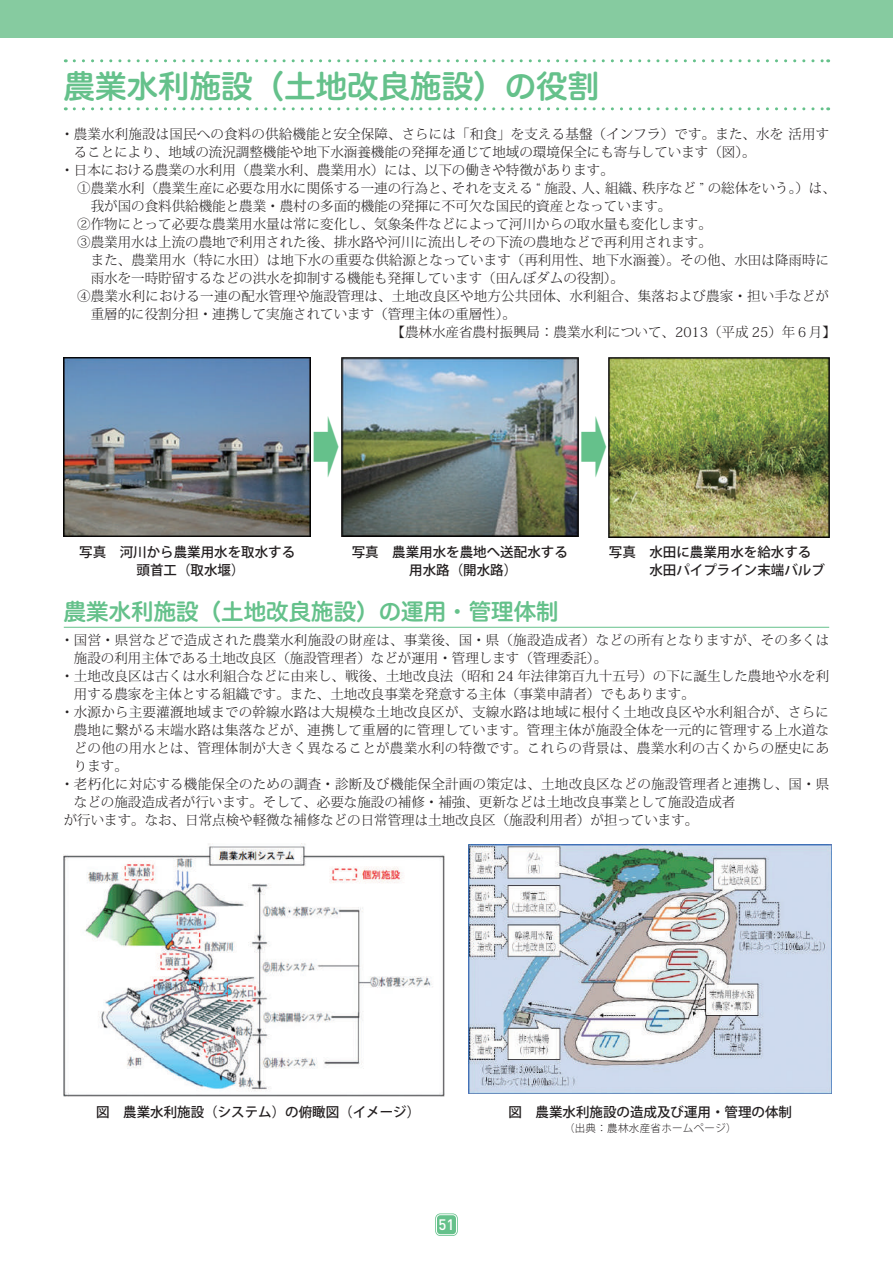
<style>
.page{position:relative;width:893px;height:1263px;background:#fff}
.page>*{position:absolute;margin:0;border:0;box-sizing:border-box;transform-origin:0 0}
.t1{font:500 90px "Koz Go Pr 6 N";color:#65c18b;scale:.3 1}
.t2{font:31.5px "Hira Maru Std W6";color:#65c18b}
.t3{font:22.5px "Hira Maru Std W6";color:#65c18b}
.t4{font:500 15px "DIN Pro";color:#fff}
.t5{font:300 13.5px "Koz Min Pr 6 N";color:#231f20}
.t6{font:300 13.5px "Koz Min Pr 6 N";letter-spacing:.02em;color:#231f20}
.t7{font:500 13.5px/18px "Koz Go Pr 6 N";color:#231f20;text-align:center}
.t8{font:300 10.5px "Koz Go Pr 6 N";letter-spacing:.03em;color:#231f20}
</style>
<div class="page">
<div style="left:0;top:0;width:893px;height:37px;background:#86cba0"></div>
<svg style="left:74px;top:107px;width:755px;height:3px"></svg>
<svg style="left:74px;top:59px;width:755px;height:3px"></svg>
<img style="left:609px;top:357px;width:220px;height:180px">
<img style="left:64px;top:357px;width:247px;height:180px">
<img style="left:341px;top:357px;width:237px;height:180px">
<hr style="left:64px;top:627px;width:765px;height:1px;background:#65c18b">
<img style="left:469px;top:844px;width:362px;height:249px">
<img style="left:64px;top:843px;width:380px;height:253px">
<div style="left:435px;top:1213px;width:23px;height:23px;border:2px solid #65c18b;border-radius:4px"></div>
<div style="left:436px;top:1215px;width:20px;height:20px;background:#65c18b;border-radius:4px"></div>
<div style="left:436px;top:1214px;width:21px;height:21px;border:1px solid #fff;border-radius:4px"></div>
<h2 class="t2" style="left:64px;top:62px;width:537px">農業水利施設（土地改良施設）の役割</h2>
<p class="t5" style="left:60px;top:126px;width:770px">・農業水利施設は国民への食料の供給機能と安全保障、さらには「和食」を支える基盤（インフラ）です。また、水を 活用す</p>
<p class="t5" style="left:74px;top:144px;width:683px">ることにより、地域の流況調整機能や地下水涵養機能の発揮を通じて地域の環境保全にも寄与しています（図）。</p>
<p class="t5" style="left:60px;top:162px;width:555px">・日本における農業の水利用（農業水利、農業用水）には、以下の働きや特徴があります。</p>
<p class="t5" style="left:64px;top:180px;width:774px">　①農業水利（農業生産に必要な用水に関係する一連の行為と、それを支える “ 施設、人、組織、秩序など ” の総体をいう。）は、</p>
<p class="t5" style="left:91px;top:198px;width:582px">我が国の食料供給機能と農業・農村の多面的機能の発揮に不可欠な国民的資産となっています。</p>
<p class="t5" style="left:64px;top:216px;width:650px">　②作物にとって必要な農業用水量は常に変化し、気象条件などによって河川からの取水量も変化します。</p>
<p class="t5" style="left:64px;top:234px;width:650px">　③農業用水は上流の農地で利用された後、排水路や河川に流出しその下流の農地などで再利用されます。</p>
<p class="t5" style="left:64px;top:252px;width:767px">　　また、農業用水（特に水田）は地下水の重要な供給源となっています（再利用性、地下水涵養）。その他、水田は降雨時に</p>
<p class="t5" style="left:91px;top:270px;width:535px">雨水を一時貯留するなどの洪水を抑制する機能も発揮しています（田んぼダムの役割）。</p>
<p class="t5" style="left:64px;top:288px;width:767px">　④農業水利における一連の配水管理や施設管理は、土地改良区や地方公共団体、水利組合、集落および農家・担い手などが</p>
<p class="t5" style="left:91px;top:306px;width:427px">重層的に役割分担・連携して実施されています（管理主体の重層性）。</p>
<p class="t5" style="left:392px;top:324px;width:446px">【農林水産省農村振興局：農業水利について、2013（平成 25）年６月】</p>
<h1 class="t1" style="left:312px;top:397px;width:91px">➡</h1>
<h1 class="t1" style="left:580px;top:397px;width:91px">➡</h1>
<p class="t7" style="left:79px;top:543px;width:217px">写真　河川から農業用水を取水する頭首工（取水堰）</p>
<p class="t7" style="left:352px;top:543px;width:217px">写真　農業用水を農地へ送配水する用水路（開水路）</p>
<p class="t7" style="left:649px;top:543px;width:177px;text-align:left;text-indent:-40px">写真　水田に農業用水を給水する水田パイプライン末端バルブ</p>
<h3 class="t3" style="left:64px;top:594px;width:497px">農業水利施設（土地改良施設）の運用・管理体制</h3>
<p class="t6" style="left:60px;top:632px;width:770px">・国営・県営などで造成された農業水利施設の財産は、事業後、国・県（施設造成者）などの所有となりますが、その多くは</p>
<p class="t5" style="left:74px;top:650px;width:535px">施設の利用主体である土地改良区（施設管理者）などが運用・管理します（管理委託）。</p>
<p class="t5" style="left:60px;top:668px;width:770px">・土地改良区は古くは水利組合などに由来し、戦後、土地改良法（昭和 24 年法律第百九十五号）の下に誕生した農地や水を利</p>
<p class="t5" style="left:74px;top:686px;width:623px">用する農家を主体とする組織です。また、土地改良事業を発意する主体（事業申請者）でもあります。</p>
<p class="t6" style="left:60px;top:704px;width:770px">・水源から主要灌漑地域までの幹線水路は大規模な土地改良区が、支線水路は地域に根付く土地改良区や水利組合が、さらに</p>
<p class="t6" style="left:74px;top:722px;width:757px">農地に繋がる末端水路は集落などが、連携して重層的に管理しています。管理主体が施設全体を一元的に管理する上水道な</p>
<p class="t6" style="left:74px;top:740px;width:757px">どの他の用水とは、管理体制が大きく異なることが農業水利の特徴です。これらの背景は、農業水利の古くからの歴史にあ</p>
<p class="t5" style="left:74px;top:758px;width:55px">ります。</p>
<p class="t6" style="left:60px;top:776px;width:770px">・老朽化に対応する機能保全のための調査・診断及び機能保全計画の策定は、土地改良区などの施設管理者と連携し、国・県</p>
<p class="t5" style="left:74px;top:794px;width:663px">などの施設造成者が行います。そして、必要な施設の補修・補強、更新などは土地改良事業として施設造成者</p>
<p class="t5" style="left:64px;top:812px;width:650px">が行います。なお、日常点検や軽微な補修などの日常管理は土地改良区（施設利用者）が担っています。　</p>
<p class="t7" style="left:96px;top:1103px;width:325px">図　農業水利施設（システム）の俯瞰図（イメージ）</p>
<p class="t7" style="left:509px;top:1103px;width:285px">図　農業水利施設の造成及び運用・管理の体制</p>
<p class="t8" style="left:564px;top:1122px;width:174px">（出典：農林水産省ホームページ）</p>
<p class="t4" style="left:438px;top:1214px;width:17px">51</p>
</div>
